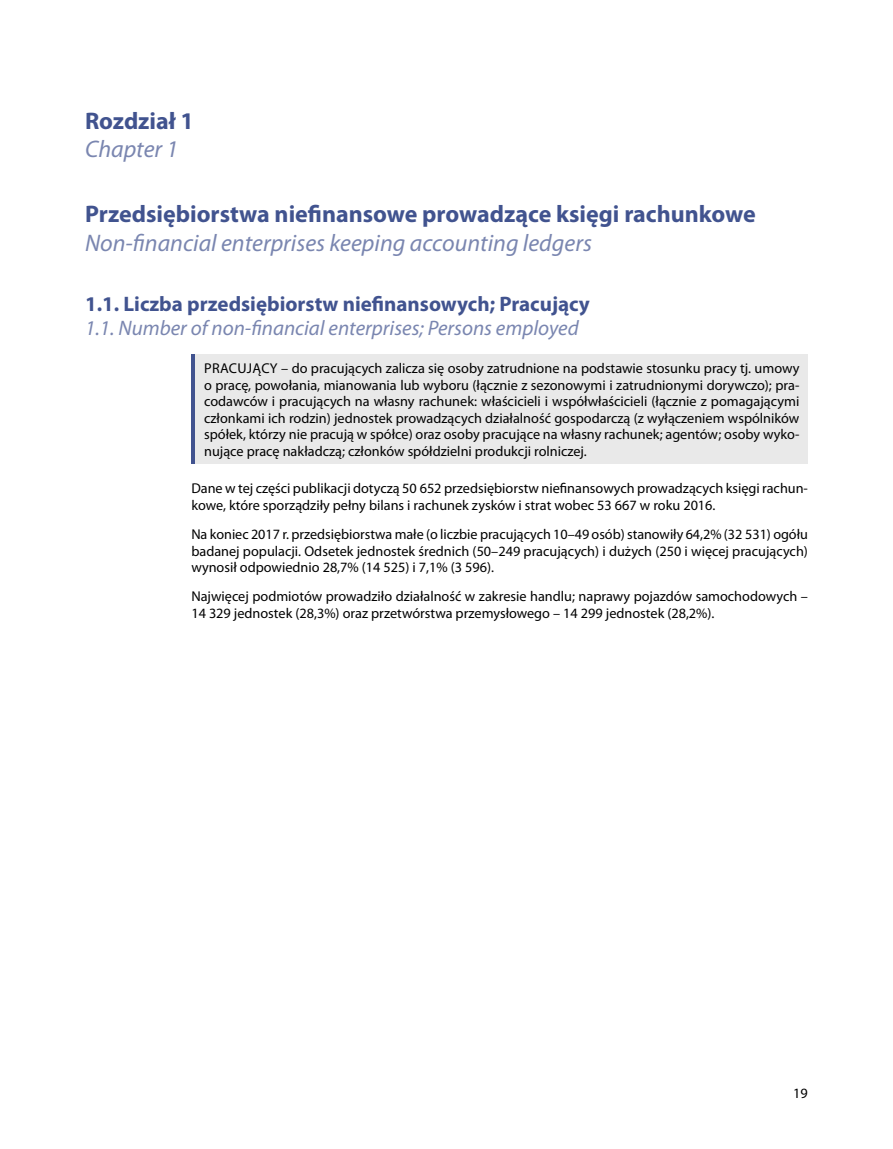
<style>
.page{position:relative;width:893px;height:1149px;background:#fff}
.page>*{position:absolute;margin:0;border:0;box-sizing:border-box;transform-origin:0 0}
.t1{font:700 24px "Myriad Pro";color:#41538f}
.t2{font:italic 24px "Myriad Pro";color:#7a86b0}
.t3{font:italic 21px "Myriad Pro";color:#7a86b0}
.t4{font:700 21px "Myriad Pro";color:#41538f}
.t5{font:14.25px/16.5px "Myriad Pro";color:#000;text-align:justify}
</style>
<div class="page">
<div style="left:191px;top:354px;width:5px;height:110px;background:#41538f"></div>
<div style="left:196px;top:354px;width:612px;height:110px;background:#e9e9e9"></div>
<h1 class="t1" style="left:85px;top:105px;width:110px">Rozdział 1</h1>
<h1 class="t2" style="left:85px;top:134px;width:95px">Chapter 1</h1>
<h1 class="t1" style="left:85px;top:198px;width:672px">Przedsiębiorstwa niefinansowe prowadzące księgi rachunkowe</h1>
<h1 class="t2" style="left:85px;top:228px;width:508px">Non-financial enterprises keeping accounting ledgers</h1>
<h2 class="t4" style="left:85px;top:290px;width:506px">1.1. Liczba przedsiębiorstw niefinansowych; Pracujący</h2>
<h2 class="t3" style="left:85px;top:315px;width:495px">1.1. Number of non-financial enterprises; Persons employed</h2>
<p class="t5" style="left:204px;top:359px;width:597px">PRACUJĄCY – do pracujących zalicza się osoby zatrudnione na podstawie stosunku pracy tj. umowy o pracę, powołania, mianowania lub wyboru (łącznie z sezonowymi i zatrudnionymi dorywczo); pra&shy;codawców i pracujących na własny rachunek: właścicieli i współwłaścicieli (łącznie z pomagającymi członkami ich rodzin) jednostek prowadzących działalność gospodarczą (z wyłączeniem wspólników spółek, którzy nie pracują w spółce) oraz osoby pracujące na własny rachunek; agentów; osoby wyko&shy;nujące pracę nakładczą; członków spółdzielni produkcji rolniczej.</p>
<p class="t5" style="left:191px;top:480px;width:618px">Dane w tej części publikacji dotyczą 50 652 przedsiębiorstw niefinansowych prowadzących księgi rachun&shy;kowe, które sporządziły pełny bilans i rachunek zysków i strat wobec 53 667 w roku 2016.</p>
<p class="t5" style="left:191px;top:525px;width:618px">Na koniec 2017 r. przedsiębiorstwa małe (o liczbie pracujących 10–49 osób) stanowiły 64,2% (32 531) ogółu badanej populacji. Odsetek jednostek średnich (50–249 pracujących) i dużych (250 i więcej pracujących) wynosił odpowiednio 28,7% (14 525) i 7,1% (3 596).</p>
<p class="t5" style="left:191px;top:588px;width:618px">Najwięcej podmiotów prowadziło działalność w zakresie handlu; naprawy pojazdów samochodowych –<br>14 329 jednostek (28,3%) oraz przetwórstwa przemysłowego – 14 299 jednostek (28,2%).</p>
<p class="t5" style="left:793px;top:1083px;width:16px">19</p>
</div>
